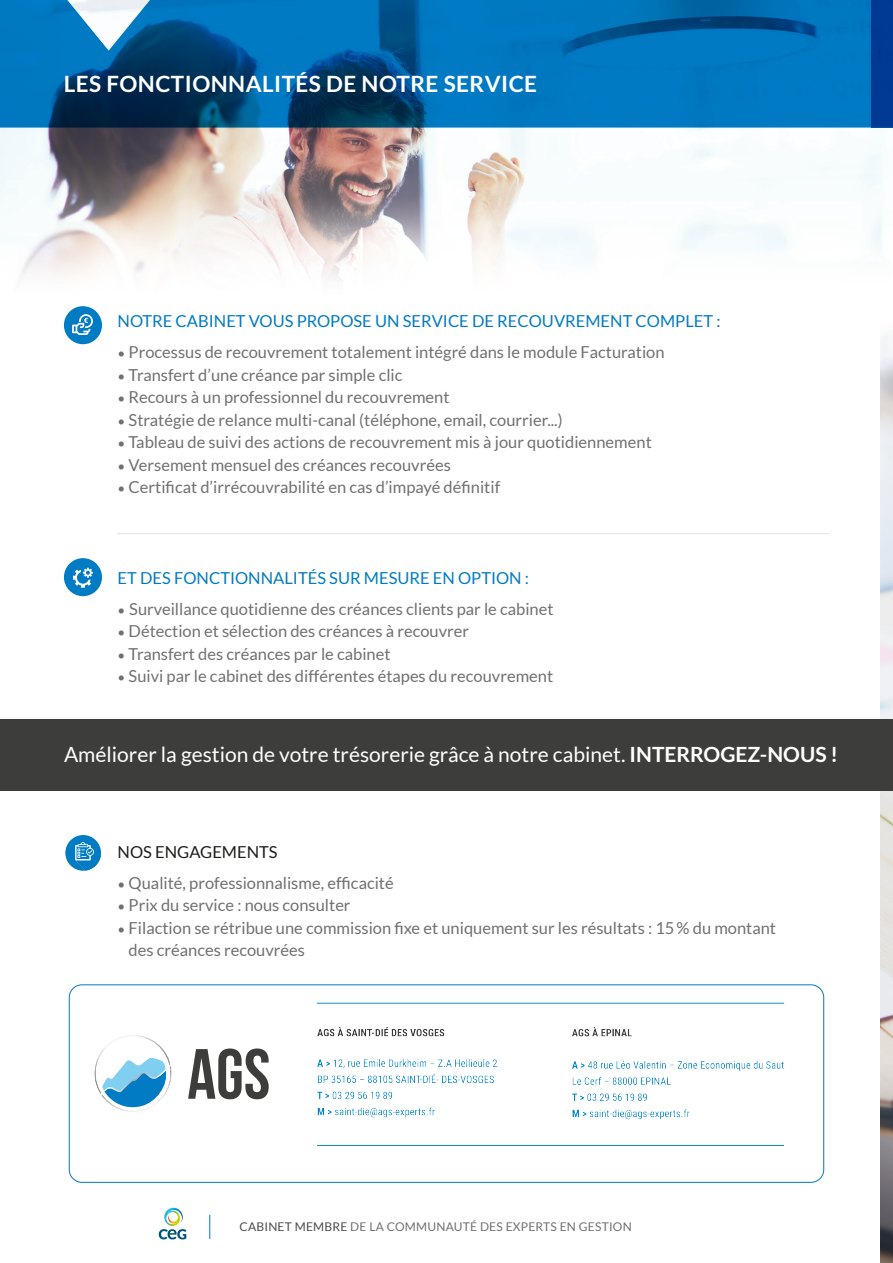
<style>
.page{position:relative;width:893px;height:1263px;background:#fff}
.page>*{position:absolute;margin:0;border:0;box-sizing:border-box;transform-origin:0 0}
.t1{font:700 22.5px "Lato";letter-spacing:.02em;color:#fff}
.t2{font:21px "Lato";color:#fff}
.t3{font:16.5px/22.5px "Lato";color:#70706f}
.t4{font:16.5px "Lato";color:#007bc4}
.t5{font:16.5px "Lato";color:#1d1d1b}
.t6{font:12px "Lato";letter-spacing:.02em;color:#70706f}
.s1{font-size:13.5px}
.s2{font-style:italic;font-size:13.5px}
.s3{font-weight:700}
.s4{color:#4b4b4a}
</style>
<div class="page">
<img style="left:880px;top:336px;width:13px;height:927px">
<img style="left:0;top:128px;width:882px;height:151px">
<svg style="left:0;top:0;width:893px;height:128px;background:#0568a7"></svg>
<svg style="left:65px;top:835px;width:36px;height:36px"></svg>
<div style="left:64px;top:558px;width:38px;height:38px;background:#007bc4;border-radius:50%"></div>
<div style="left:64px;top:306px;width:38px;height:38px;background:#007bc4;border-radius:50%"></div>
<svg style="left:73px;top:568px;width:20px;height:20px"></svg>
<svg style="left:72px;top:314px;width:21px;height:21px"></svg>
<hr style="left:118px;top:533px;width:711px;height:1px;background:#e2e2e2">
<div style="left:0;top:720px;width:893px;height:71px;background:#3d3d3c"></div>
<div style="left:69px;top:984px;width:755px;height:199px;border:1px solid #007bc4;border-radius:13px"></div>
<img style="left:227px;top:1000px;width:655px;height:167px">
<svg style="left:188px;top:1048px;width:81px;height:51px"></svg>
<svg style="left:94px;top:1035px;width:78px;height:77px"></svg>
<svg style="left:209px;top:1215px;width:1px;height:24px"></svg>
<svg style="left:159px;top:1208px;width:27px;height:31px"></svg>
<h1 class="t1" style="left:64px;top:71px;width:475px">LES FONCTIONNALITÉS DE NOTRE SERVICE</h1>
<p class="t4" style="left:118px;top:312px;width:604px">NOTRE CABINET VOUS PROPOSE UN SERVICE DE RECOUVREMENT COMPLET :</p>
<p class="t3" style="left:118px;top:341px;width:549px"><span class="s1">•</span> Processus de recouvrement totalement intégré dans le module Facturation</p>
<p class="t3" style="left:118px;top:364px;width:286px"><span class="s1">•</span> Transfert d’une créance par simple clic</p>
<p class="t3" style="left:118px;top:386px;width:333px"><span class="s1">•</span> Recours à un professionnel du recouvrement</p>
<p class="t3" style="left:118px;top:409px;width:447px"><span class="s1">•</span> Stratégie de relance multi-canal (téléphone, email, courrier...)</p>
<p class="t3" style="left:118px;top:431px;width:536px"><span class="s1">•</span> Tableau de suivi des actions de recouvrement mis à jour quotidiennement</p>
<p class="t3" style="left:118px;top:454px;width:335px"><span class="s1">•</span> Versement mensuel des créances recouvrées</p>
<p class="t3" style="left:118px;top:476px;width:384px"><span class="s1">•</span> Certificat d’irrécouvrabilité en cas d’impayé définitif</p>
<p class="t4" style="left:118px;top:568px;width:413px">ET DES FONCTIONNALITÉS SUR MESURE EN OPTION :</p>
<p class="t3" style="left:118px;top:597px;width:437px"><span class="s2">•</span> Surveillance quotidienne des créances clients par le cabinet</p>
<p class="t3" style="left:118px;top:620px;width:353px"><span class="s2">•</span> Détection et sélection des créances à recouvrer</p>
<p class="t3" style="left:118px;top:642px;width:274px"><span class="s2">•</span> Transfert des créances par le cabinet</p>
<p class="t3" style="left:118px;top:665px;width:437px"><span class="s2">•</span> Suivi par le cabinet des différentes étapes du recouvrement</p>
<p class="t2" style="left:64px;top:743px;width:776px">Améliorer la gestion de votre trésorerie grâce à notre cabinet. <span class="s3">INTERROGEZ-NOUS !</span></p>
<p class="t5" style="left:118px;top:843px;width:162px">NOS ENGAGEMENTS</p>
<p class="t3" style="left:118px;top:871px;width:278px"><span class="s2">•</span> Qualité, professionnalisme, efficacité</p>
<p class="t3" style="left:118px;top:894px;width:234px"><span class="s2">•</span> Prix du service : nous consulter</p>
<p class="t3" style="left:129px;top:916px;width:649px;text-indent:-11px"><span class="s2">•</span> Filaction se rétribue une commission fixe et uniquement sur les résultats : 15% du montant des créances recouvrées</p>
<p class="t6" style="left:240px;top:1219px;width:394px"><span class="s4">CABINET MEMBRE</span> DE LA COMMUNAUTÉ DES EXPERTS EN GESTION</p>
</div>
